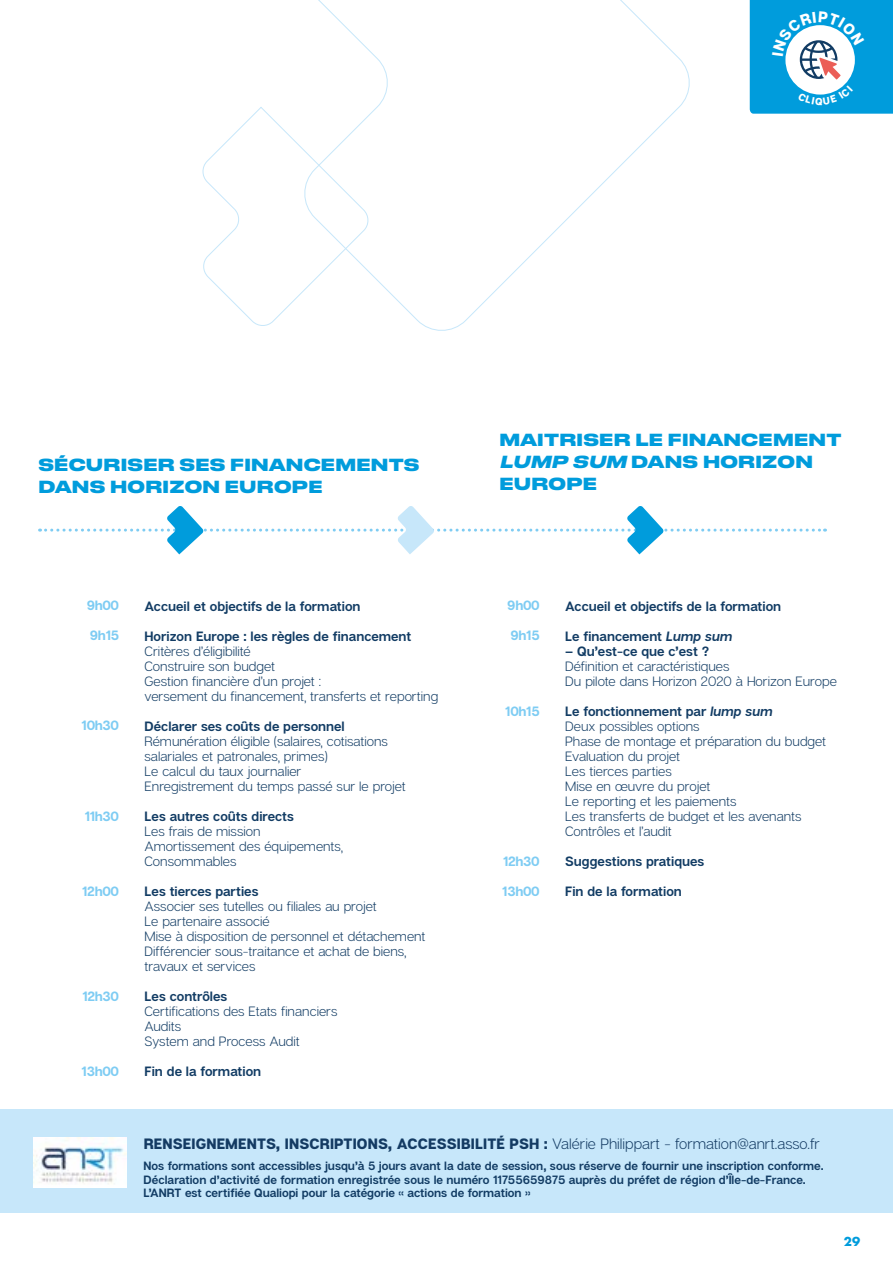
<style>
.page{position:relative;width:893px;height:1263px;background:#fff}
.page>*{position:absolute;margin:0;border:0;box-sizing:border-box;transform-origin:0 0}
.t1{font:800 16.5px/21.9px "Druk Text Wide";letter-spacing:-.025em;color:#009cdc}
.t2{font:800 15px "Articulat CF";letter-spacing:.01em;color:#143b63}
.t3{font:13.5px/15px "Articulat CF Text";color:#123c64}
.t4{font:700 13.5px "Articulat CF";color:#123c64}
.t5{font:800 13.5px "Articulat CF";letter-spacing:-.025em;color:#7eccf3}
.t6{font:700 12px/13.5px "Articulat CF";color:#123c64}
.t7{font:700 12px "Futura";color:#009cdc}
.s1{font-style:italic}
.s2{font-family:"Articulat CF Text";font-weight:400}
</style>
<div class="page">
<hr style="left:0;top:493px;width:1px;height:115px;background:#c7e7fa">
<svg style="left:318px;top:0;width:372px;height:331px"></svg>
<svg style="left:202px;top:106px;width:168px;height:222px"></svg>
<svg style="left:40px;top:506px;width:785px;height:48px"></svg>
<div style="left:0;top:1110px;width:893px;height:103px;background:#c7e7fa"></div>
<img style="left:34px;top:1137px;width:93px;height:50px">
<svg style="left:750px;top:0;width:143px;height:114px"></svg>
<p class="t1" style="left:38px;top:452px;width:383px">SÉCURISER SES FINANCEMENTS<br>DANS HORIZON EUROPE</p>
<p class="t5" style="left:87px;top:597px;width:34px">9h00</p>
<p class="t5" style="left:90px;top:627px;width:31px">9h15</p>
<p class="t5" style="left:82px;top:717px;width:39px">10h30</p>
<p class="t5" style="left:85px;top:807px;width:36px">11h30</p>
<p class="t5" style="left:82px;top:882px;width:38px">12h00</p>
<p class="t5" style="left:82px;top:987px;width:38px">12h30</p>
<p class="t5" style="left:82px;top:1062px;width:39px">13h00</p>
<p class="t4" style="left:145px;top:598px;width:218px">Accueil et objectifs de la formation</p>
<p class="t4" style="left:145px;top:628px;width:268px">Horizon Europe : les règles de financement</p>
<p class="t3" style="left:145px;top:644px;width:295px">Critères d’éligibilité<br>Construire son budget<br>Gestion financière d’un projet :<br>versement du financement, transferts et reporting</p>
<p class="t4" style="left:145px;top:718px;width:202px">Déclarer ses coûts de personnel</p>
<p class="t3" style="left:145px;top:734px;width:263px">Rémunération éligible (salaires, cotisations salariales et patronales, primes)<br>Le calcul du taux journalier<br>Enregistrement du temps passé sur le projet</p>
<p class="t4" style="left:145px;top:808px;width:151px">Les autres coûts directs</p>
<p class="t3" style="left:145px;top:824px;width:200px">Les frais de mission<br>Amortissement des équipements,<br>Consommables</p>
<p class="t4" style="left:145px;top:883px;width:115px">Les tierces parties</p>
<p class="t3" style="left:145px;top:899px;width:282px">Associer ses tutelles ou filiales au projet<br>Le partenaire associé<br>Mise à disposition de personnel et détachement Différencier sous-traitance et achat de biens, travaux et services</p>
<p class="t4" style="left:145px;top:988px;width:84px">Les contrôles</p>
<p class="t3" style="left:145px;top:1004px;width:195px">Certifications des Etats financiers<br>Audits<br>System and Process Audit</p>
<p class="t4" style="left:145px;top:1063px;width:118px">Fin de la formation</p>
<p class="t1" style="left:499px;top:428px;width:344px">MAITRISER LE FINANCEMENT<br><span class="s1">LUMP SUM</span> DANS HORIZON<br>EUROPE</p>
<p class="t5" style="left:507px;top:597px;width:34px">9h00</p>
<p class="t5" style="left:510px;top:627px;width:31px">9h15</p>
<p class="t5" style="left:505px;top:702px;width:36px">10h15</p>
<p class="t5" style="left:503px;top:852px;width:38px">12h30</p>
<p class="t5" style="left:502px;top:882px;width:39px">13h00</p>
<p class="t4" style="left:565px;top:598px;width:218px">Accueil et objectifs de la formation</p>
<p class="t4" style="left:565px;top:628px;width:169px">Le financement <span class="s1">Lump sum</span></p>
<p class="t4" style="left:565px;top:643px;width:146px">– Qu’est-ce que c’est ?</p>
<p class="t3" style="left:565px;top:659px;width:273px">Définition et caractéristiques<br>Du pilote dans Horizon 2020 à Horizon Europe</p>
<p class="t4" style="left:565px;top:703px;width:209px">Le fonctionnement par <span class="s1">lump sum</span></p>
<p class="t3" style="left:565px;top:719px;width:263px">Deux possibles options<br>Phase de montage et préparation du budget<br>Evaluation du projet<br>Les tierces parties<br>Mise en œuvre du projet<br>Le reporting et les paiements<br>Les transferts de budget et les avenants<br>Contrôles et l’audit</p>
<p class="t4" style="left:565px;top:853px;width:141px">Suggestions pratiques</p>
<p class="t4" style="left:565px;top:883px;width:118px">Fin de la formation</p>
<p class="t2" style="left:144px;top:1134px;width:678px">RENSEIGNEMENTS, INSCRIPTIONS, ACCESSIBILITÉ PSH : <span class="s2">Valérie Philippart - formation@anrt.asso.fr</span></p>
<p class="t6" style="left:144px;top:1160px;width:681px">Nos formations sont accessibles jusqu’à 5 jours avant la date de session, sous réserve de fournir une inscription conforme.<br>Déclaration d’activité de formation enregistrée sous le numéro 11755659875 auprès du préfet de région d’Île-de-France.<br>L’ANRT est certifiée Qualiopi pour la catégorie « actions de formation »</p>
<p class="t7" style="left:844px;top:1233px;width:18px">29</p>
</div>
